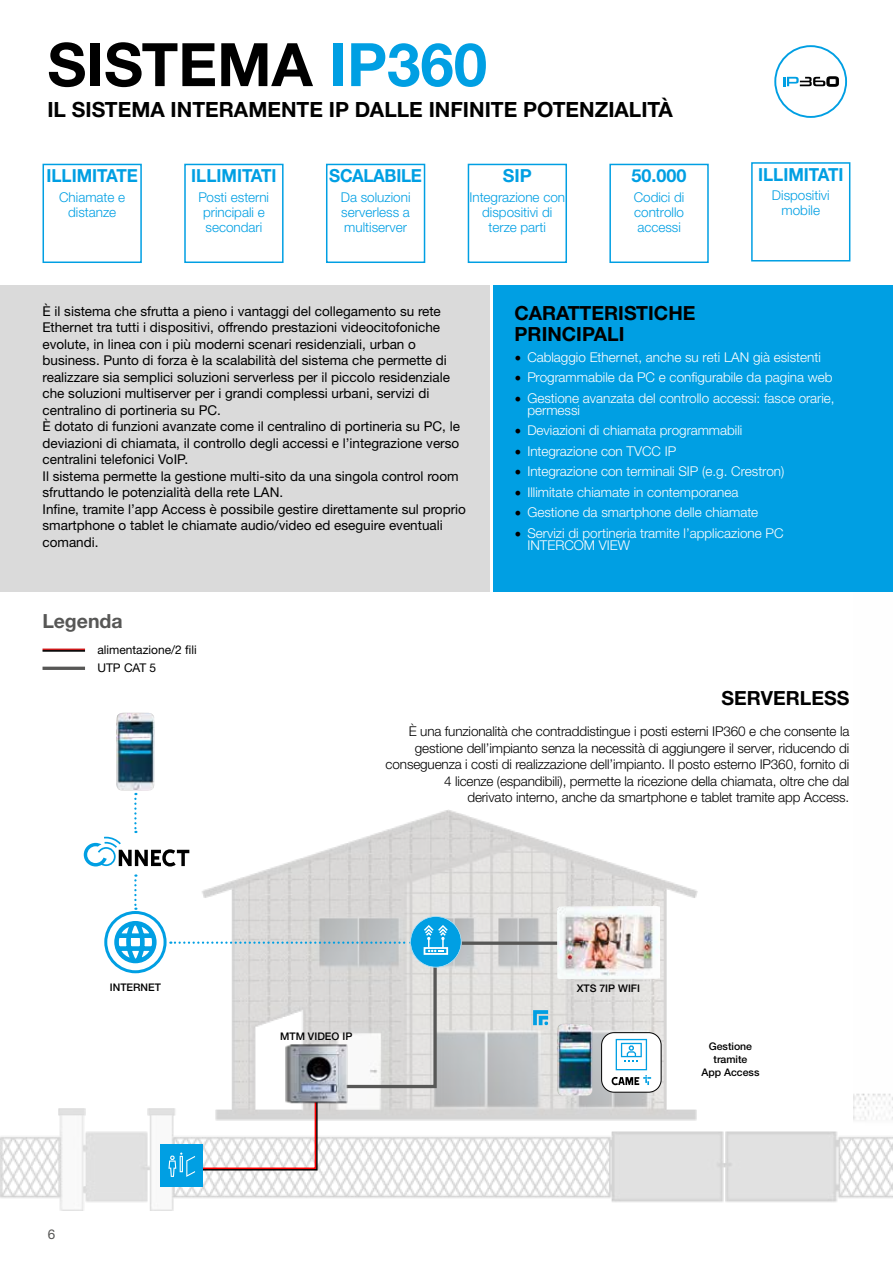
<style>
.page{position:relative;width:893px;height:1263px;background:#fff}
.page>*{position:absolute;margin:0;border:0;box-sizing:border-box;transform-origin:0 0}
.t1{font:700 60px "Helvetica Neue LTW1 G";color:#000}
.t2{font:700 21px "Helvetica Neue LTW1 G";color:#000}
.t3{font:700 19.5px/21px "Helvetica Neue LTW1 G";color:#000}
.t4{font:700 19.5px "Helvetica Neue LTW1 G";color:#575756}
.t5{font:700 18px "Helvetica Neue LTW1 G";color:#009fe3;scale:.95 1}
.t6{font:700 18px "Helvetica Neue LTW1 G";letter-spacing:-.02em;color:#009fe3;scale:.95 1}
.t7{font:700 18px "Helvetica Neue LTW1 G";color:#009fe3}
.t8{font:13.5px/16.5px "Helvetica Neue LTW1 G";color:#000}
.t9{font:300 13.5px/12px "Helvetica Neue LTW1 G";color:#fff}
.t10{font:300 13.5px/16.5px "Helvetica Neue LTW1 G";letter-spacing:-.01em;color:#000;text-align:right}
.t11{font:300 13.5px/15px "Helvetica Neue LTW1 G";color:#009fe3;text-align:center}
.t12{font:13.5px "Helvetica Neue LTW1 G";color:#575756}
.t13{font:12px/18px "Helvetica Neue LTW1 G";color:#000}
.t14{font:500 10.5px/12.6px "Helvetica Neue LTW1 G";color:#000;text-align:center}
.s1{color:#009fe3}
.s2{font-family:"Minion Pro";font-weight:400;font-size:18px;color:#000}
</style>
<div class="page">
<img style="left:0;top:810px;width:893px;height:400px">
<img style="left:557px;top:1024px;width:36px;height:72px">
<svg style="left:134px;top:874px;width:3px;height:36px"></svg>
<div style="left:160px;top:1144px;width:43px;height:43px;background:#009fe3"></div>
<svg style="left:168px;top:1099px;width:150px;height:78px"></svg>
<img style="left:286px;top:1090px;width:63px;height:17px">
<img style="left:116px;top:713px;width:39px;height:78px">
<svg style="left:114px;top:920px;width:43px;height:44px"></svg>
<div style="left:104px;top:911px;width:63px;height:62px;border:3px solid #009fe3;border-radius:50%"></div>
<svg style="left:533px;top:1010px;width:15px;height:15px"></svg>
<svg style="left:462px;top:941px;width:95px;height:4px"></svg>
<img style="left:557px;top:906px;width:102px;height:72px">
<hr style="left:43px;top:667px;width:42px;height:3px;background:#575756">
<hr style="left:43px;top:648px;width:42px;height:2px;background:#cd1719">
<hr style="left:43px;top:650px;width:42px;height:2px;background:#000">
<svg style="left:774px;top:45px;width:74px;height:73px"></svg>
<svg style="left:84px;top:793px;width:105px;height:73px"></svg>
<svg style="left:170px;top:916px;width:291px;height:174px"></svg>
<div style="left:43px;top:164px;width:99px;height:99px;border:2px solid #009fe3"></div>
<div style="left:184px;top:164px;width:100px;height:99px;border:2px solid #009fe3"></div>
<div style="left:326px;top:164px;width:99px;height:99px;border:2px solid #009fe3"></div>
<div style="left:468px;top:164px;width:99px;height:99px;border:2px solid #009fe3"></div>
<div style="left:609px;top:164px;width:100px;height:99px;border:2px solid #009fe3"></div>
<div style="left:751px;top:162px;width:99px;height:99px;border:2px solid #009fe3"></div>
<div style="left:602px;top:1033px;width:59px;height:59px;background:#fff;border-radius:12px"></div>
<div style="left:601px;top:1032px;width:60px;height:60px;border:1px solid #000;border-radius:12px"></div>
<svg style="left:612px;top:1039px;width:39px;height:46px"></svg>
<div style="left:493px;top:285px;width:400px;height:306px;background:#009fe3"></div>
<div style="left:0;top:285px;width:489px;height:306px;background:#dadada"></div>
<h1 class="t1" style="left:47px;top:28px;width:441px">SISTEMA <span class="s1">IP360</span></h1>
<h2 class="t2" style="left:47px;top:96px;width:627px">IL SISTEMA INTERAMENTE IP DALLE INFINITE POTENZIALITÀ</h2>
<h3 class="t5" style="left:46px;top:165px;width:98px">ILLIMITATE</h3>
<p class="t11" style="left:59px;top:189px;width:68px">Chiamate e distanze</p>
<h3 class="t5" style="left:191px;top:165px;width:91px">ILLIMITATI</h3>
<p class="t11" style="left:199px;top:189px;width:72px">Posti esterni principali e secondari</p>
<h3 class="t6" style="left:329px;top:165px;width:99px">SCALABILE</h3>
<p class="t11" style="left:341px;top:189px;width:71px;text-align:justify">Da soluzioni serverless a multiserver</p>
<h3 class="t7" style="left:503px;top:165px;width:30px">SIP</h3>
<p class="t11" style="left:470px;top:189px;width:97px">Integrazione con dispositivi di terze parti</p>
<h3 class="t7" style="left:632px;top:165px;width:57px">50.000</h3>
<p class="t11" style="left:634px;top:189px;width:52px;text-align:justify">Codici di controllo accessi</p>
<h3 class="t5" style="left:758px;top:163px;width:91px">ILLIMITATI</h3>
<p class="t11" style="left:772px;top:188px;width:59px">Dispositivi mobile</p>
<p class="t8" style="left:43px;top:303px;width:425px">È il sistema che sfrutta a pieno i vantaggi del collegamento su rete Ethernet tra tutti i dispositivi, offrendo prestazioni videocitofoniche evolute, in linea con i più moderni scenari residenziali, urban o business. Punto di forza è la scalabilità del sistema che permette di realizzare sia semplici soluzioni serverless per il piccolo residenziale che soluzioni multiserver per i grandi complessi urbani, servizi di centralino di portineria su PC.<br>È dotato di funzioni avanzate come il centralino di portineria su PC, le deviazioni di chiamata, il controllo degli accessi e l’integrazione verso centralini telefonici VoIP.<br>Il sistema permette la gestione multi-sito da una singola control room sfruttando le potenzialità della rete LAN.<br>Infine, tramite l’app Access è possibile gestire direttamente sul proprio smartphone o tablet le chiamate audio/video ed eseguire eventuali comandi.</p>
<h3 class="t4" style="left:43px;top:609px;width:82px">Legenda</h3>
<p class="t13" style="left:97px;top:640px;width:101px">alimentazione/2 fili<br>UTP CAT 5</p>
<h3 class="t3" style="left:515px;top:302px;width:182px">CARATTERISTICHE<br>PRINCIPALI</h3>
<p class="t9" style="left:515px;top:351px;width:308px"><span class="s2">•</span> Cablaggio Ethernet, anche su reti LAN già esistenti</p>
<p class="t9" style="left:515px;top:371px;width:320px"><span class="s2">•</span> Programmabile da PC e configurabile da pagina web</p>
<p class="t9" style="left:527px;top:392px;width:309px;text-indent:-13px"><span class="s2">•</span> Gestione avanzata del controllo accessi: fasce orarie, permessi</p>
<p class="t9" style="left:515px;top:424px;width:229px"><span class="s2">•</span> Deviazioni di chiamata programmabili</p>
<p class="t9" style="left:515px;top:445px;width:163px"><span class="s2">•</span> Integrazione con TVCC IP</p>
<p class="t9" style="left:515px;top:465px;width:271px"><span class="s2">•</span> Integrazione con terminali SIP (e.g. Crestron)</p>
<p class="t9" style="left:515px;top:486px;width:225px"><span class="s2">•</span> Illimitate chiamate in contemporanea</p>
<p class="t9" style="left:515px;top:506px;width:245px"><span class="s2">•</span> Gestione da smartphone delle chiamate</p>
<p class="t9" style="left:527px;top:527px;width:258px;text-indent:-13px"><span class="s2">•</span> Servizi di portineria tramite l’applicazione PC<br>INTERCOM VIEW</p>
<p class="t14" style="left:110px;top:981px;width:53px">INTERNET</p>
<p class="t12" style="left:48px;top:1225px;width:9px">6</p>
<h3 class="t3" style="left:721px;top:687px;width:129px">SERVERLESS</h3>
<p class="t10" style="left:386px;top:723px;width:465px">È una funzionalità che contraddistingue i posti esterni IP360 e che consente la gestione dell’impianto senza la necessità di aggiungere il server, riducendo di conseguenza i costi di realizzazione dell’impianto. Il posto esterno IP360, fornito di 4 licenze (espandibili), permette la ricezione della chiamata, oltre che dal<br>derivato interno, anche da smartphone e tablet tramite app Access.</p>
<p class="t14" style="left:280px;top:1030px;width:74px">MTM VIDEO IP</p>
<p class="t14" style="left:577px;top:982px;width:65px">XTS 7IP WIFI</p>
<p class="t14" style="left:701px;top:1040px;width:60px">Gestione tramite<br>App Access</p>
</div>
